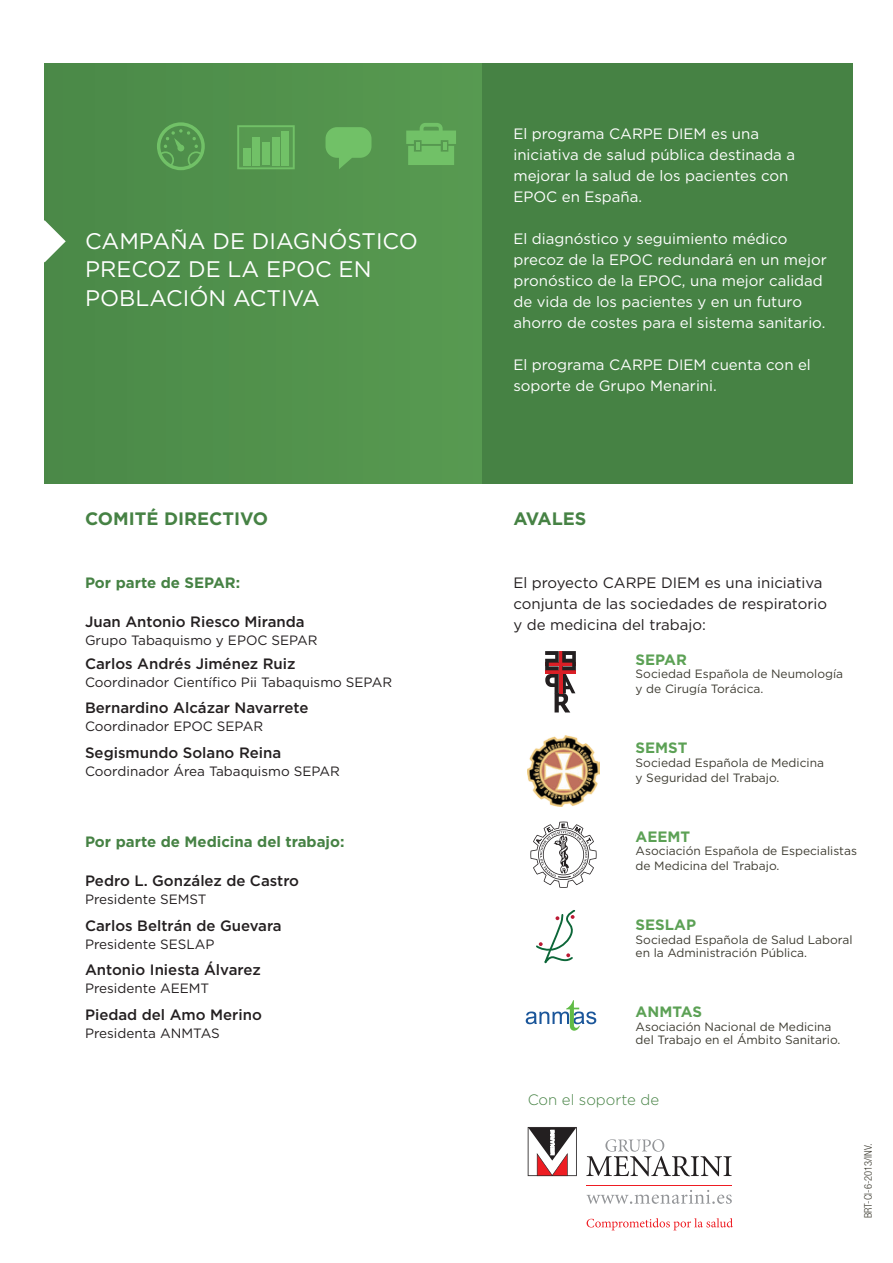
<style>
.page{position:relative;width:893px;height:1263px;background:#fff}
.page>*{position:absolute;margin:0;border:0;box-sizing:border-box;transform-origin:0 0}
.t1{font:22.5px/28.5px "Gotham";color:#fff}
.t2{font:700 18px "Gotham";color:#468244}
.t3{font:15px/21px "Gotham";color:#fff}
.t4{font:500 15px "Gotham";color:#231f20}
.t5{font:15px/21px "Gotham";color:#231f20}
.t6{font:700 15px "Gotham";color:#468244}
.t7{font:700 15px "Gotham";color:#5ca155}
.t8{font:300 15px "Gotham";color:#468244}
.t9{font:13.5px "Gotham";color:#231f20}
.t10{font:12px/15px "Gotham";color:#3e3c32}
.t11{font:300 condensed 10.5px "Helvetica Neue LT Std";color:#3e3c32}
</style>
<div class="page">
<div style="left:45px;top:63px;width:438px;height:420px;background:#51914c"></div>
<svg style="left:326px;top:127px;width:45px;height:42px"></svg>
<svg style="left:237px;top:125px;width:58px;height:44px"></svg>
<div style="left:243px;top:148px;width:8px;height:17px;background:#71c167"></div>
<div style="left:253px;top:137px;width:7px;height:28px;background:#71c167"></div>
<div style="left:262px;top:142px;width:8px;height:23px;background:#71c167"></div>
<div style="left:272px;top:137px;width:7px;height:28px;background:#71c167"></div>
<div style="left:281px;top:131px;width:8px;height:34px;background:#71c167"></div>
<svg style="left:406px;top:123px;width:50px;height:42px"></svg>
<svg style="left:157px;top:122px;width:48px;height:48px"></svg>
<div style="left:483px;top:63px;width:370px;height:420px;background:#468244"></div>
<img style="left:527px;top:735px;width:72px;height:72px">
<svg style="left:545px;top:651px;width:31px;height:61px"></svg>
<svg style="left:526px;top:1000px;width:70px;height:31px"></svg>
<svg style="left:530px;top:821px;width:67px;height:67px"></svg>
<svg style="left:536px;top:910px;width:40px;height:54px"></svg>
<svg style="left:586px;top:1190px;width:146px;height:14px"></svg>
<svg style="left:586px;top:1139px;width:146px;height:37px"></svg>
<hr style="left:586px;top:1185px;width:146px;height:1px;background:#ee1d23">
<svg style="left:528px;top:1127px;width:49px;height:49px"></svg>
<svg style="left:44px;top:220px;width:22px;height:42px"></svg>
<svg style="left:587px;top:1218px;width:146px;height:12px"></svg>
<h1 class="t1" style="left:85px;top:226px;width:334px">CAMPAÑA DE DIAGNÓSTICO<br>PRECOZ DE LA EPOC EN<br>POBLACIÓN ACTIVA</h1>
<p class="t2" style="left:85px;top:509px;width:26px">Comit</p>
<p class="t2" style="left:147px;top:509px;width:44px">é Directivo</p>
<p class="t6" style="left:85px;top:574px;width:157px">Por parte de SEPAR:</p>
<p class="t4" style="left:85px;top:614px;width:221px">Juan Antonio Riesco Miranda</p>
<p class="t9" style="left:85px;top:633px;width:234px">Grupo Tabaquismo y EPOC SEPAR</p>
<p class="t4" style="left:85px;top:655px;width:212px">Carlos Andrés Jiménez Ruiz</p>
<p class="t9" style="left:85px;top:674px;width:309px">Coordinador Científico Pii Tabaquismo SEPAR</p>
<p class="t4" style="left:85px;top:699px;width:225px">Bernardino Alcázar Navarrete</p>
<p class="t9" style="left:85px;top:719px;width:180px">Coordinador EPOC SEPAR</p>
<p class="t4" style="left:85px;top:744px;width:198px">Segismundo Solano Reina</p>
<p class="t9" style="left:85px;top:763px;width:256px">Coordinador Área Tabaquismo SEPAR</p>
<p class="t6" style="left:85px;top:833px;width:261px">Por parte de Medicina del trabajo:</p>
<p class="t4" style="left:85px;top:872px;width:216px">Pedro L. González de Castro</p>
<p class="t9" style="left:85px;top:892px;width:123px">Presidente SEMST</p>
<p class="t4" style="left:85px;top:917px;width:198px">Carlos Beltrán de Guevara</p>
<p class="t9" style="left:85px;top:936px;width:131px">Presidente SESLAP</p>
<p class="t4" style="left:85px;top:961px;width:177px">Antonio Iniesta Álvarez</p>
<p class="t9" style="left:85px;top:981px;width:126px">Presidente AEEMT</p>
<p class="t4" style="left:85px;top:1006px;width:178px">Piedad del Amo Merino</p>
<p class="t9" style="left:85px;top:1025px;width:136px">Presidenta ANMTAS</p>
<p class="t3" style="left:513px;top:122px;width:283px">El programa CARPE DIEM es una iniciativa de salud pública destinada a mejorar la salud de los pacientes con<br>EPOC en España.</p>
<p class="t3" style="left:513px;top:227px;width:315px">El diagnóstico y seguimiento médico precoz de la EPOC redundará en un mejor pronóstico de la EPOC, una mejor calidad de vida de los pacientes y en un futuro ahorro de costes para el sistema sanitario.</p>
<p class="t3" style="left:513px;top:353px;width:299px">El programa CARPE DIEM cuenta con el soporte de Grupo Menarini.</p>
<p class="t2" style="left:513px;top:509px;width:26px">Avales</p>
<p class="t5" style="left:513px;top:572px;width:315px">El proyecto CARPE DIEM es una iniciativa conjunta de las sociedades de respiratorio y de medicina del trabajo:</p>
<p class="t7" style="left:636px;top:651px;width:53px">SEPAR</p>
<p class="t10" style="left:636px;top:666px;width:209px">Sociedad Española de Neumología y de Cirugía Torácica.</p>
<p class="t7" style="left:636px;top:739px;width:53px">SEMST</p>
<p class="t10" style="left:636px;top:755px;width:190px">Sociedad Española de Medicina y Seguridad del Trabajo.</p>
<p class="t7" style="left:636px;top:828px;width:56px">AEEMT</p>
<p class="t10" style="left:636px;top:843px;width:223px">Asociación Española de Especialistas de Medicina del Trabajo.</p>
<p class="t7" style="left:636px;top:916px;width:62px">SESLAP</p>
<p class="t10" style="left:636px;top:932px;width:218px;line-height:13.5px">Sociedad Española de Salud Laboral en la Administración Pública.</p>
<p class="t7" style="left:636px;top:1003px;width:68px">ANMTAS</p>
<p class="t10" style="left:636px;top:1019px;width:206px;line-height:13.5px">Asociación Nacional de Medicina del Trabajo en el Ámbito Sanitario.</p>
<p class="t8" style="left:528px;top:1091px;width:133px">Con el soporte de</p>
<p class="t11" style="left:862px;top:1218px;width:76px;rotate:-90deg">BRT-CI-6-2013/INV.</p>
</div>
